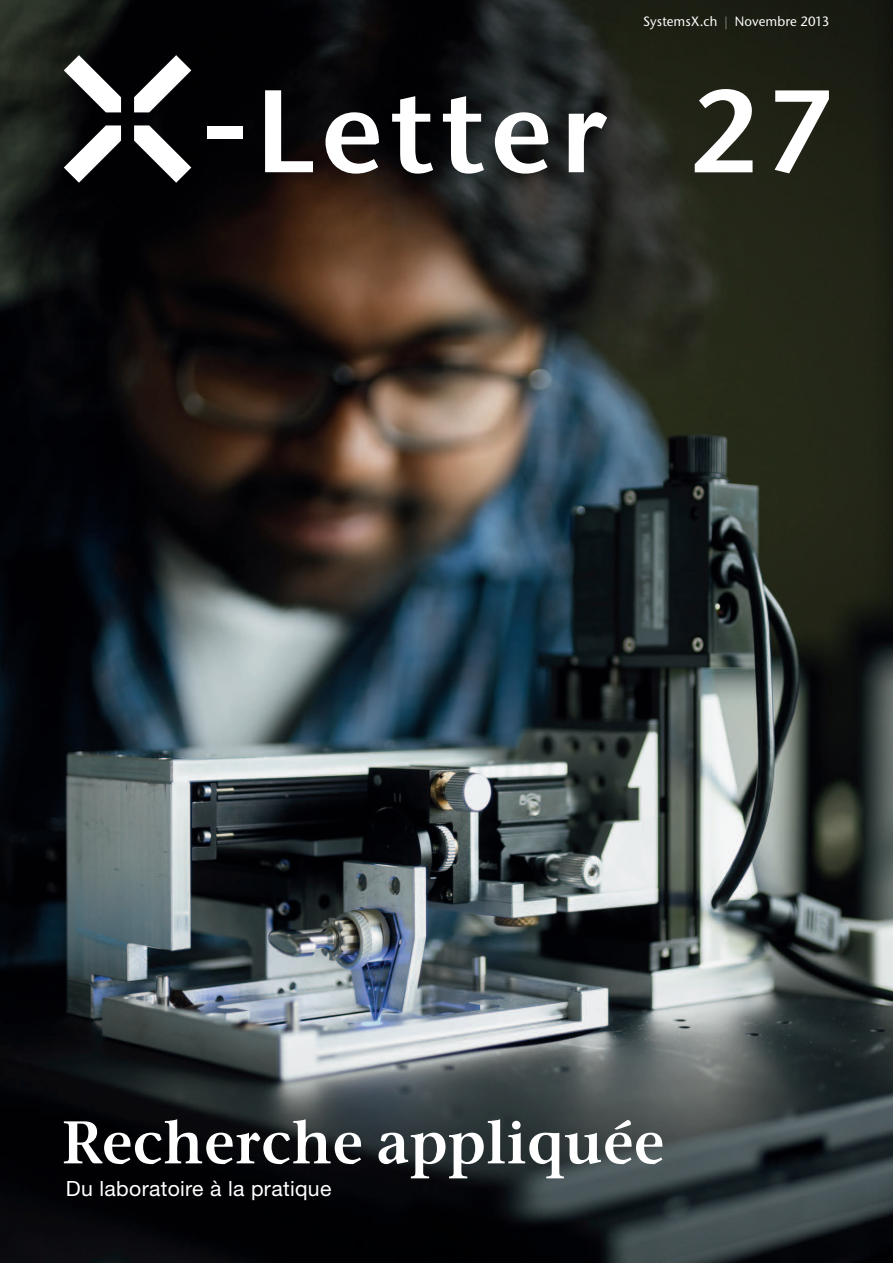
<style>
.page{position:relative;width:893px;height:1263px;background:#fff}
.page>*{position:absolute;margin:0;border:0;box-sizing:border-box;transform-origin:0 0}
.t1{font:600 117px "Stone Sans ITC Std";letter-spacing:.055em;color:#fff}
.t2{font:600 60px "Stone Ser ITC Std";letter-spacing:.005em;color:#fff}
.t3{font:21px "Helvetica Neue LT Std";letter-spacing:.015em;color:#fff}
.t4{font:500 13.5px "Stone Sans ITC Std";letter-spacing:.01em;color:#fff}
.s1{font-family:"Dax Wide";font-weight:700}
</style>
<div class="page">
<img style="left:0;top:0;width:893px;height:1263px">
<svg style="left:64px;top:55px;width:57px;height:57px"></svg>
<svg style="left:134px;top:125px;width:57px;height:58px"></svg>
<svg style="left:134px;top:55px;width:57px;height:57px"></svg>
<svg style="left:64px;top:125px;width:57px;height:58px"></svg>
<p class="t4" style="left:643px;top:13px;width:188px">SystemsX.ch | Novembre 2013</p>
<h1 class="t1" style="left:202px;top:58px;width:634px"><span class="s1">-</span>Letter 27</h1>
<h2 class="t2" style="left:62px;top:1105px;width:604px">Recherche appliquée</h2>
<h3 class="t3" style="left:66px;top:1176px;width:267px">Du laboratoire à la pratique</h3>
</div>
